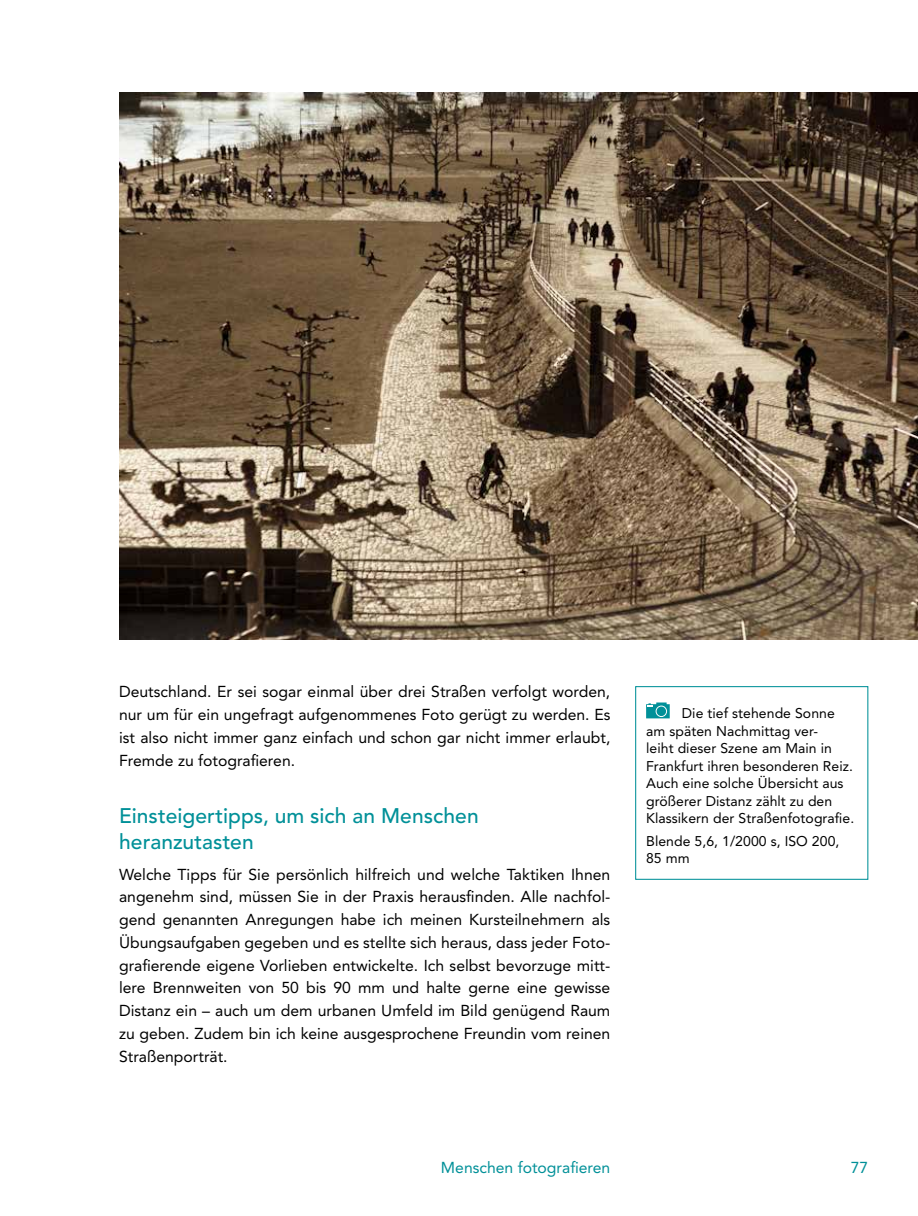
<style>
.page{position:relative;width:918px;height:1216px;background:#fff}
.page>*{position:absolute;margin:0;border:0;box-sizing:border-box;transform-origin:0 0}
.t1{font:500 21px/26.2px "Avenir LT Pro";letter-spacing:.005em;color:#009098}
.t2{font:15.75px/22.8px "Avenir LT Pro";color:#000;text-align:justify}
.t3{font:15.75px "Avenir LT Pro";color:#009098}
.t4{font:14px/17.5px "Avenir LT Pro";letter-spacing:.005em;color:#000}
</style>
<div class="page">
<img style="left:119px;top:93px;width:798px;height:546px">
<svg style="left:635px;top:686px;width:234px;height:194px"></svg>
<p class="t2" style="left:119px;top:680px;width:493px">Deutschland. Er sei sogar einmal über drei Straßen verfolgt worden, nur um für ein ungefragt aufgenommenes Foto gerügt zu werden. Es ist also nicht immer ganz einfach und schon gar nicht immer erlaubt, Fremde zu fotografieren.</p>
<h1 class="t1" style="left:119px;top:802px;width:361px">Einsteigertipps, um sich an Menschen heranzutasten</h1>
<p class="t2" style="left:119px;top:862px;width:493px">Welche Tipps für Sie persönlich hilfreich und welche Taktiken Ihnen angenehm sind, müssen Sie in der Praxis herausfinden. Alle nachfol&shy;gend genannten Anregungen habe ich meinen Kursteilnehmern als Übungsaufgaben gegeben und es stellte sich heraus, dass jeder Foto&shy;grafierende eigene Vorlieben entwickelte. Ich selbst bevorzuge mitt&shy;lere Brennweiten von 50 bis 90 mm und halte gerne eine gewisse Distanz ein – auch um dem urbanen Umfeld im Bild genügend Raum zu geben. Zudem bin ich keine ausgesprochene Freundin vom reinen Straßenporträt.</p>
<p class="t4" style="left:646px;top:704px;width:210px;text-indent:36px">Die tief stehende Sonne am späten Nachmittag ver-<br>leiht dieser Szene am Main in<br>Frankfurt ihren besonderen Reiz.<br>Auch eine solche Übersicht aus größerer Distanz zählt zu den<br>Klassikern der Straßenfotografie.</p>
<p class="t4" style="left:646px;top:832px;width:195px">Blende 5,6, 1/2000 s, ISO 200,<br>85 mm</p>
<p class="t3" style="left:441px;top:1158px;width:171px">Menschen fotografieren</p>
<p class="t3" style="left:851px;top:1158px;width:19px">77</p>
</div>
